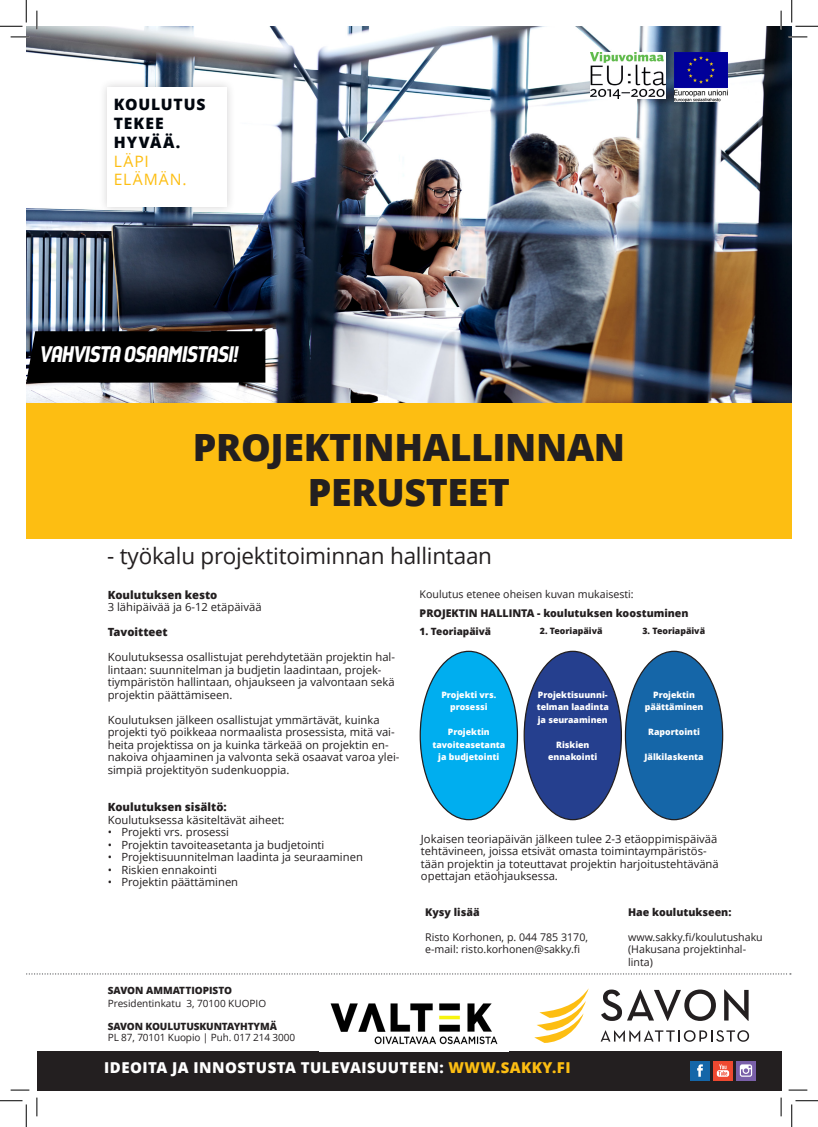
<style>
.page{position:relative;width:818px;height:1127px;background:#fff}
.page>*{position:absolute;margin:0;border:0;box-sizing:border-box;transform-origin:0 0}
.otsikko_iso{font:800 37.5px "Open Sans";letter-spacing:-.01em;color:#231f20}
.otsikko_iso-2{font:22.5px "Open Sans";letter-spacing:-.01em;color:#231f20}
.t1{font:italic 900 22.5px "Styling";letter-spacing:-.02em;color:#fff}
.t2{font:800 15.62px "Open Sans";letter-spacing:.055em;color:#01060e}
.t3{font:15.62px "Open Sans";letter-spacing:.06em;color:#fdbe12}
.t4{font:800 15px "Open Sans";letter-spacing:.03em;color:#fff}
.leipis{font:11.25px/12.5px "Open Sans";color:#231f20}
.leipis-2{font:800 11.25px "Open Sans";color:#231f20}
.leipis-3{font:10.62px/12.5px "Open Sans";color:#231f20}
.leipis-4{font:800 10.62px "Open Sans";color:#231f20}
.koulutuslista{font:10px "Open Sans";letter-spacing:-.01em;color:#231f20}
.leipis-5{font:800 10px "Open Sans";color:#231f20}
.leipis-6{font:10px "Open Sans";color:#231f20}
.koulutuslista-2{font:800 10px "Open Sans";letter-spacing:-.01em;color:#231f20}
.leipis-7{font:800 8.75px/12.5px "Open Sans";color:#fff;text-align:center}
.leipis-8{font:800 8.75px "Open Sans";color:#231f20}
.s1{color:#fdbe12}
</style>
<div class="page">
<img style="left:26px;top:26px;width:766px;height:377px">
<svg style="left:26px;top:973px;width:765px;height:1px"></svg>
<div style="left:26px;top:331px;width:239px;height:51px;background:#000"></div>
<div style="left:39px;top:345px;width:222px;height:24px;background:#000"></div>
<svg style="left:534px;top:988px;width:55px;height:54px"></svg>
<svg style="left:601px;top:989px;width:115px;height:31px"></svg>
<svg style="left:724px;top:989px;width:24px;height:31px"></svg>
<svg style="left:601px;top:1030px;width:148px;height:11px"></svg>
<div style="left:26px;top:403px;width:766px;height:136px;background:#fdbe12"></div>
<div style="left:37px;top:1050px;width:744px;height:39px;background:#231f20"></div>
<div style="left:690px;top:1060px;width:20px;height:20px;background:#1566a8"></div>
<svg style="left:697px;top:1064px;width:6px;height:12px"></svg>
<div style="left:713px;top:1060px;width:20px;height:20px;background:#ef4930"></div>
<svg style="left:717px;top:1064px;width:12px;height:12px"></svg>
<svg style="left:736px;top:1061px;width:20px;height:19px"></svg>
<svg style="left:740px;top:1064px;width:12px;height:12px"></svg>
<div style="left:98px;top:78px;width:138px;height:138px;background:#231f20;opacity:.2"></div>
<div style="left:107px;top:87px;width:120px;height:120px;background:#fff"></div>
<div style="left:420px;top:651px;width:97px;height:168px;background:#00aeef;border-radius:50%"></div>
<div style="left:524px;top:651px;width:97px;height:168px;background:#253f8e;border-radius:50%"></div>
<div style="left:625px;top:651px;width:98px;height:168px;background:#1566a8;border-radius:50%"></div>
<img style="left:591px;top:53px;width:74px;height:45px">
<img style="left:674px;top:53px;width:53px;height:49px">
<img style="left:330px;top:1003px;width:168px;height:42px">
<svg style="left:11px;top:36px;width:18px;height:2px"></svg>
<svg style="left:788px;top:36px;width:19px;height:2px"></svg>
<svg style="left:11px;top:1089px;width:18px;height:1px"></svg>
<svg style="left:788px;top:1089px;width:19px;height:1px"></svg>
<svg style="left:36px;top:11px;width:2px;height:18px"></svg>
<svg style="left:36px;top:1097px;width:2px;height:18px"></svg>
<svg style="left:780px;top:11px;width:2px;height:18px"></svg>
<svg style="left:780px;top:1097px;width:2px;height:18px"></svg>
<svg style="left:0;top:0;width:27px;height:27px"></svg>
<svg style="left:0;top:1100px;width:27px;height:26px"></svg>
<svg style="left:791px;top:0;width:27px;height:27px"></svg>
<svg style="left:791px;top:1100px;width:27px;height:26px"></svg>
<p class="t2" style="left:114px;top:95px;width:93px">KOULUTUS</p>
<p class="t2" style="left:114px;top:114px;width:51px">TEKEE</p>
<p class="t2" style="left:114px;top:133px;width:68px">HYVÄÄ.</p>
<p class="t3" style="left:114px;top:151px;width:36px">LÄPI</p>
<p class="t3" style="left:114px;top:170px;width:74px">ELÄMÄN.</p>
<p class="t1" style="left:39px;top:340px;width:200px">VAHVISTA OSAAMISTASI!</p>
<p class="otsikko_iso" style="left:193px;top:426px;width:434px">PROJEKTINHALLINNAN</p>
<p class="otsikko_iso" style="left:308px;top:471px;width:204px">PERUSTEET</p>
<p class="otsikko_iso-2" style="left:107px;top:541px;width:386px">- työkalu projektitoiminnan hallintaan</p>
<p class="leipis-2" style="left:108px;top:588px;width:111px">Koulutuksen kesto</p>
<p class="leipis" style="left:108px;top:600px;width:155px">3 lähipäivää ja 6-12 etäpäivää</p>
<p class="leipis-2" style="left:108px;top:625px;width:61px">Tavoitteet</p>
<p class="leipis" style="left:108px;top:650px;width:289px">Koulutuksessa osallistujat perehdytetään projektin hal&shy;lintaan: suunnitelman ja budjetin laadintaan, projek&shy;tiympäristön hallintaan, ohjaukseen ja valvontaan sekä projektin päättämiseen.</p>
<p class="leipis" style="left:108px;top:713px;width:293px">Koulutuksen jälkeen osallistujat ymmärtävät, kuinka projekti työ poikkeaa normaalista prosessista, mitä vai&shy;heita projektissa on ja kuinka tärkeää on projektin en&shy;nakoiva ohjaaminen ja valvonta sekä osaavat varoa ylei&shy;simpiä projektityön sudenkuoppia.</p>
<p class="leipis-2" style="left:108px;top:800px;width:121px">Koulutuksen sisältö:</p>
<p class="leipis" style="left:108px;top:813px;width:178px">Koulutuksessa käsiteltävät aiheet:</p>
<p class="leipis" style="left:108px;top:825px;width:123px">• Projekti vrs. prosessi</p>
<p class="leipis" style="left:108px;top:838px;width:218px">• Projektin tavoiteasetanta ja budjetointi</p>
<p class="leipis" style="left:108px;top:850px;width:257px">• Projektisuunnitelman laadinta ja seuraaminen</p>
<p class="leipis" style="left:108px;top:863px;width:111px">• Riskien ennakointi</p>
<p class="leipis" style="left:108px;top:875px;width:132px">• Projektin päättäminen</p>
<p class="leipis-5" style="left:108px;top:984px;width:126px">SAVON AMMATTIOPISTO</p>
<p class="leipis-6" style="left:108px;top:996px;width:160px">Presidentinkatu 3, 70100 KUOPIO</p>
<p class="koulutuslista-2" style="left:108px;top:1020px;width:171px">SAVON KOULUTUSKUNTAYHTYMÄ</p>
<p class="koulutuslista" style="left:108px;top:1031px;width:189px">PL 87, 70101 Kuopio | Puh. 017 214 3000</p>
<p class="leipis-3" style="left:420px;top:588px;width:216px">Koulutus etenee oheisen kuvan mukaisesti:</p>
<p class="leipis-4" style="left:420px;top:606px;width:271px">PROJEKTIN HALLINTA - koulutuksen koostuminen</p>
<p class="leipis-5" style="left:420px;top:625px;width:73px">1. Teoriapäivä</p>
<p class="leipis-8" style="left:540px;top:626px;width:64px">2. Teoriapäivä</p>
<p class="leipis-8" style="left:642px;top:625px;width:64px">3. Teoriapäivä</p>
<p class="leipis-7" style="left:441px;top:688px;width:56px">Projekti vrs.</p>
<p class="leipis-7" style="left:450px;top:700px;width:39px">prosessi</p>
<p class="leipis-7" style="left:448px;top:725px;width:43px">Projektin</p>
<p class="leipis-7" style="left:432px;top:738px;width:75px">tavoiteasetanta ja budjetointi</p>
<p class="leipis-7" style="left:537px;top:688px;width:74px;text-align:left">Projektisuunni&shy;telman laadinta ja seuraaminen</p>
<p class="leipis-7" style="left:556px;top:738px;width:35px">Riskien</p>
<p class="leipis-7" style="left:548px;top:750px;width:51px">ennakointi</p>
<p class="leipis-7" style="left:653px;top:688px;width:43px">Projektin</p>
<p class="leipis-7" style="left:645px;top:700px;width:60px">päättäminen</p>
<p class="leipis-7" style="left:648px;top:725px;width:53px">Raportointi</p>
<p class="leipis-7" style="left:644px;top:750px;width:61px">Jälkilaskenta</p>
<p class="leipis" style="left:421px;top:832px;width:299px">Jokaisen teoriapäivän jälkeen tulee 2-3 etäoppimispäivää tehtävineen, joissa etsivät omasta toimintaympäristös&shy;tään projektin ja toteuttavat projektin harjoitustehtävänä opettajan etäohjauksessa.</p>
<p class="leipis-4" style="left:425px;top:905px;width:56px">Kysy lisää</p>
<p class="leipis-3" style="left:425px;top:930px;width:164px">Risto Korhonen, p. 044 785 3170,</p>
<p class="leipis-3" style="left:425px;top:942px;width:157px">e-mail: risto.korhonen@sakky.fi</p>
<p class="leipis-4" style="left:628px;top:905px;width:105px">Hae koulutukseen:</p>
<p class="leipis-3" style="left:628px;top:930px;width:136px">www.sakky.fi/koulutushaku</p>
<p class="leipis-3" style="left:628px;top:942px;width:119px">(Hakusana projektinhal&shy;linta)</p>
<p class="t4" style="left:104px;top:1058px;width:468px">IDEOITA JA INNOSTUSTA TULEVAISUUTEEN: <span class="s1">WWW.SAKKY.FI</span></p>
</div>
